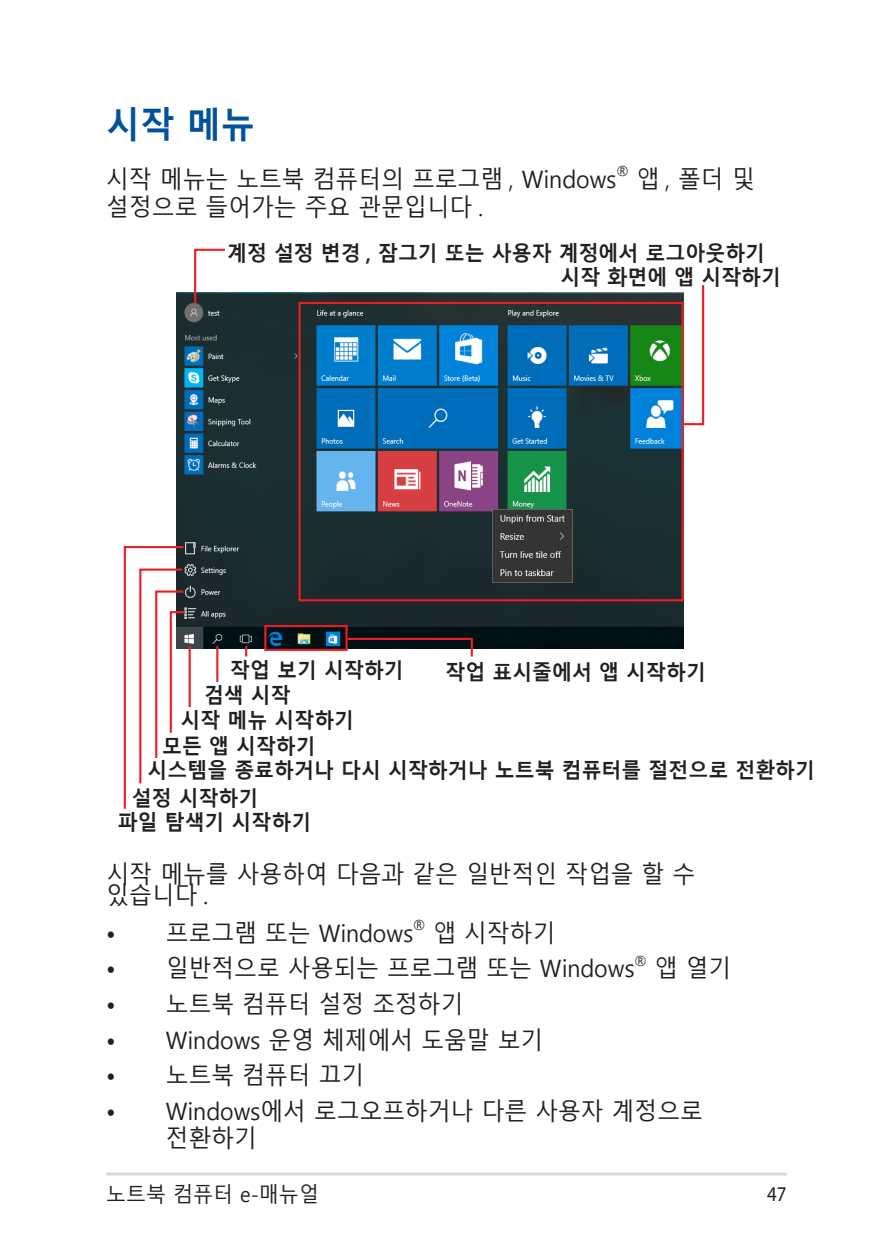
<style>
.page{position:relative;width:893px;height:1259px;background:#fff}
.page>*{position:absolute;margin:0;border:0;box-sizing:border-box;transform-origin:0 0}
.t1{font:700 36px "Malgun Gothic";color:#01529a;scale:.95 1}
.t2{font:24px/21px "Malgun Gothic";color:#231f20;scale:.95 1}
.t3{font:700 21px "Malgun Gothic";color:#231f20;scale:.95 1}
.t4{font:21px "Malgun Gothic";color:#231f20;scale:.95 1}
.t5{font:21px "Myriad Pro";color:#231f20;scale:.9 1}
.t6{font:14.1px "Malgun Gothic";color:#231f20;scale:.95 1}
</style>
<div class="page">
<hr style="left:106px;top:1172px;width:681px;height:3px;background:#d8d8d8">
<img style="left:176px;top:293px;width:508px;height:356px">
<svg style="left:682px;top:285px;width:23px;height:141px"></svg>
<svg style="left:123px;top:545px;width:64px;height:264px"></svg>
<svg style="left:348px;top:637px;width:126px;height:20px"></svg>
<svg style="left:245px;top:646px;width:2px;height:10px"></svg>
<hr style="left:189px;top:646px;width:2px;height:61px;background:#ee1d23">
<svg style="left:193px;top:248px;width:34px;height:57px"></svg>
<div style="left:298px;top:302px;width:386px;height:299px;border:2px solid #ee1d23"></div>
<div style="left:264px;top:625px;width:84px;height:26px;border:2px solid #ee1d23"></div>
<hr style="left:216px;top:646px;width:2px;height:36px;background:#ee1d23">
<h1 class="t1" style="left:106px;top:104px;width:158px">시작 메뉴</h1>
<p class="t2" style="left:106px;top:169px;width:538px">시작 메뉴는 노트북 컴퓨터의 프로그램 , Windows</p>
<p class="t6" style="left:616px;top:163px;width:14px">®</p>
<p class="t2" style="left:637px;top:169px;width:126px">앱, 폴더및</p>
<p class="t2" style="left:106px;top:198px;width:398px">설정으로 들어가는 주요 관문입니다 .</p>
<p class="t3" style="left:227px;top:240px;width:568px">계정 설정 변경 , 잠그기 또는 사용자 계정에서 로그아웃하기</p>
<p class="t3" style="left:561px;top:265px;width:234px">시작 화면에 앱 시작하기</p>
<p class="t3" style="left:230px;top:658px;width:184px">작업 보기 시작하기</p>
<p class="t3" style="left:445px;top:660px;width:276px">작업 표시줄에서 앱 시작하기</p>
<p class="t3" style="left:204px;top:683px;width:93px">검색 시작</p>
<p class="t3" style="left:181px;top:708px;width:184px">시작 메뉴 시작하기</p>
<p class="t3" style="left:148px;top:758px;width:704px">시스템을 종료하거나 다시 시작하거나 노트북 컴퓨터를 절전으로 전환하기</p>
<p class="t3" style="left:162px;top:734px;width:163px">모든 앱 시작하기</p>
<p class="t3" style="left:132px;top:785px;width:135px">설정 시작하기</p>
<p class="t3" style="left:118px;top:810px;width:205px">파일 탐색기 시작하기</p>
<p class="t2" style="left:106px;top:864px;width:622px">시작 메뉴를 사용하여 다음과 같은 일반적인 작업을 할 수 있습니다 .</p>
<p class="t2" style="left:106px;top:923px;width:325px">• 프로그램 또는 Windows</p>
<p class="t6" style="left:413px;top:917px;width:14px">®</p>
<p class="t2" style="left:433px;top:923px;width:130px">앱 시작하기</p>
<p class="t2" style="left:106px;top:958px;width:558px">• 일반적으로 사용되는 프로그램 또는 Windows</p>
<p class="t6" style="left:634px;top:952px;width:14px">®</p>
<p class="t2" style="left:655px;top:958px;width:82px">앱 열기</p>
<p class="t2" style="left:106px;top:994px;width:378px">• 노트북 컴퓨터 설정 조정하기</p>
<p class="t2" style="left:106px;top:1030px;width:462px">• Windows 운영 체제에서 도움말 보기</p>
<p class="t2" style="left:106px;top:1065px;width:273px">• 노트북 컴퓨터 끄기</p>
<p class="t2" style="left:166px;top:1098px;width:567px;line-height:27px;text-indent:-60px">• Windows에서 로그오프하거나 다른 사용자 계정으로 전환하기</p>
<p class="t4" style="left:106px;top:1182px;width:225px">노트북 컴퓨터 e-매뉴얼</p>
<p class="t5" style="left:767px;top:1180px;width:23px">47</p>
</div>
